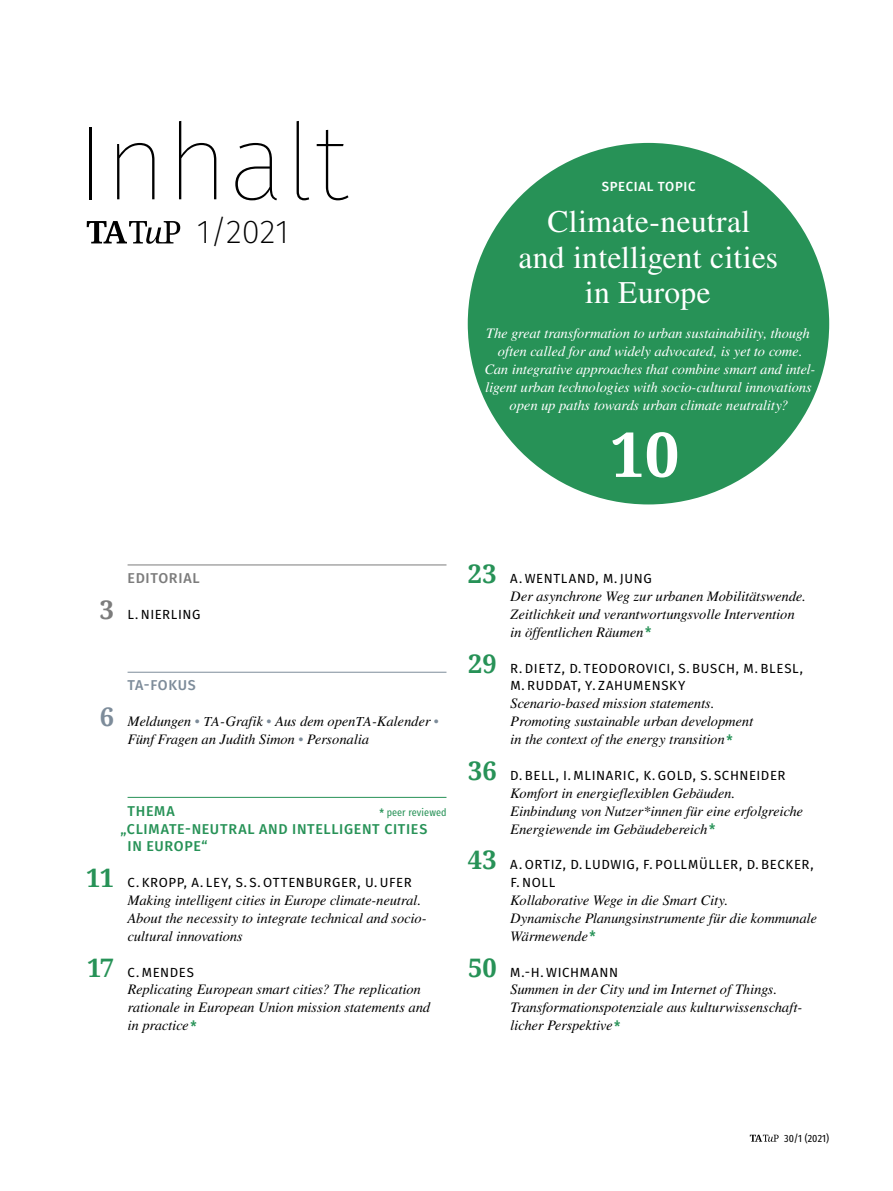
<style>
.page{position:relative;width:893px;height:1191px;background:#fff}
.page>*{position:absolute;margin:0;border:0;box-sizing:border-box;transform-origin:0 0}
.t1{font:100 106.5px "Fira Sans";color:#000}
._95_04_IHV-Kreis_Pag{font:700 61.8px "Droid Serif";color:#fff}
.t2{font:200 33px "Fira Sans";color:#000}
._95_02_IHV-Kreis_Ue{font:31.5px/35.7px "Nimbus Rom No 9 L";letter-spacing:.01em;color:#fff;text-align:center}
._95_30_IHV_Titel{font:italic 14.25px/17.9px "Nimbus Rom No 9 L";letter-spacing:.005em;color:#000}
._95_03_IHV-Kreis_Tex{font:italic 14.25px/17.9px "Nimbus Rom No 9 L";letter-spacing:.005em;color:#fff;text-align:center}
._95_33_IHV_Titel_mit{font:italic 14.25px/17.9px "Nimbus Rom No 9 L";letter-spacing:.005em;color:#000}
._95_10_IHV_Rubrik{font:500 14.25px/17.9px "Fira Sans";letter-spacing:.045em;color:#279257}
._95_10_IHV_Rubrik-2{font:500 14.25px "Fira Sans";letter-spacing:.045em;color:#7c7c7c}
._95_10_IHV_Rubrik-3{font:500 14.25px "Fira Sans";letter-spacing:.04em;color:#7d8c9a}
._95_20_IHV_Autoren_m{font:13.2px/17.9px "Fira Sans";letter-spacing:.045em;color:#000}
._95_01_IHV-Kreis_Rub{font:500 13.2px "Fira Sans";letter-spacing:.05em;color:#fff}
._95_10_IHV_Rubrik-4{font:10.5px "Fira Sans Condensed";letter-spacing:.01em;color:#279257}
.t3{font:10.5px "Fira Sans Condensed";letter-spacing:.01em;color:#000}
.s1{font-family:"Droid Serif";font-weight:700;font-size:25.5px;color:#7c7c7c}
.s2{font-family:"Droid Serif";font-weight:700;font-style:normal;font-size:25.5px;color:#7d8c9a}
.s3{color:#7d8c9a}
.s4{font-size:13.5px}
.s5{font-weight:500;font-size:11.55px}
.s6{font-family:"Droid Serif";font-weight:700;font-size:25.5px;color:#279257}
.s7{font-family:"Fira Sans Condensed";font-weight:500;font-style:normal;font-size:15.6px;color:#279257}
</style>
<div class="page">
<svg style="left:87px;top:221px;width:93px;height:23px"></svg>
<div style="left:468px;top:143px;width:361px;height:361px;background:#279257;border-radius:50%"></div>
<hr style="left:128px;top:564px;width:318px;height:1px;background:#7c7c7c">
<hr style="left:128px;top:672px;width:318px;height:1px;background:#7d8c9a">
<hr style="left:128px;top:797px;width:318px;height:1px;background:#279257">
<svg style="left:750px;top:1134px;width:29px;height:7px"></svg>
<h1 class="t1" style="left:76px;top:87px;width:274px">Inhalt</h1>
<h3 class="t2" style="left:197px;top:209px;width:94px">1/2021</h3>
<p class="_95_01_IHV-Kreis_Rub" style="left:602px;top:175px;width:95px">SPECIAL TOPIC</p>
<p class="_95_02_IHV-Kreis_Ue" style="left:519px;top:202px;width:261px">Climate-neutral<br>and intelligent cities in Europe</p>
<p class="_95_03_IHV-Kreis_Tex" style="left:484px;top:325px;width:332px">The great transformation to urban sustainability, though often called for and widely advocated, is yet to come.<br>Can integrative approaches that combine smart and intel&shy;ligent urban technologies with socio-cultural innovations open up paths towards urban climate neutrality?</p>
<p class="_95_04_IHV-Kreis_Pag" style="left:610px;top:416px;width:71px">10</p>
<p class="_95_10_IHV_Rubrik-2" style="left:128px;top:567px;width:74px">EDITORIAL</p>
<p class="_95_20_IHV_Autoren_m" style="left:100px;top:605px;width:102px"><span class="s1">3</span> L. NIERLING</p>
<p class="_95_10_IHV_Rubrik-3" style="left:128px;top:674px;width:70px">TA-FOKUS</p>
<p class="_95_33_IHV_Titel_mit" style="left:128px;top:712px;width:313px;text-indent:-28px"><span class="s2">6</span> Meldungen <span class="s3">•</span> <span class="s4">TA</span>-Grafik <span class="s3">•</span> Aus dem open<span class="s4">TA</span>-Kalender <span class="s3">•<br></span>Fünf Fragen an Judith Simon <span class="s3">•</span> Personalia</p>
<p class="_95_10_IHV_Rubrik" style="left:128px;top:801px;width:49px">THEMA</p>
<p class="_95_10_IHV_Rubrik-4" style="left:379px;top:802px;width:69px"><span class="s5">*</span> peer reviewed</p>
<p class="_95_10_IHV_Rubrik" style="left:128px;top:819px;width:301px;text-indent:-7px">„CLIMATE-NEUTRAL AND INTELLIGENT CITIES<br>IN EUROPE“</p>
<p class="_95_20_IHV_Autoren_m" style="left:86px;top:873px;width:327px"><span class="s6">11</span> C. KROPP, A. LEY, S. S. OTTENBURGER, U. UFER</p>
<p class="_95_30_IHV_Titel" style="left:128px;top:891px;width:300px">Making intelligent cities in Europe climate-neutral.<br>About the necessity to integrate technical and socio&shy;cultural innovations</p>
<p class="_95_20_IHV_Autoren_m" style="left:87px;top:962px;width:109px"><span class="s6">17</span> C. MENDES</p>
<p class="_95_30_IHV_Titel" style="left:128px;top:980px;width:304px">Replicating European smart cities? The replication rationale in European Union mission statements and in practice <span class="s7">*</span></p>
<p class="_95_20_IHV_Autoren_m" style="left:468px;top:569px;width:185px"><span class="s6">23</span> A. WENTLAND, M. JUNG</p>
<p class="_95_30_IHV_Titel" style="left:510px;top:587px;width:297px">Der asynchrone Weg zur urbanen Mobilitätswende.<br>Zeitlichkeit und verantwortungsvolle Intervention in öffentlichen Räumen <span class="s7">*</span></p>
<p class="_95_20_IHV_Autoren_m" style="left:510px;top:658px;width:294px;text-indent:-42px"><span class="s6">29</span> R. DIETZ, D. TEODOROVICI, S. BUSCH, M. BLESL,<br>M. RUDDAT, Y. ZAHUMENSKY</p>
<p class="_95_30_IHV_Titel" style="left:510px;top:695px;width:244px">Scenario-based mission statements.<br>Promoting sustainable urban development in the context of the energy transition <span class="s7">*</span></p>
<p class="_95_20_IHV_Autoren_m" style="left:468px;top:766px;width:319px"><span class="s6">36</span> D. BELL, I. MLINARIC, K. GOLD, S. SCHNEIDER</p>
<p class="_95_30_IHV_Titel" style="left:510px;top:784px;width:294px">Komfort in energieflexiblen Gebäuden.<br>Einbindung von Nutzer*innen für eine erfolgreiche<br>Energiewende im Gebäudebereich <span class="s7">*</span></p>
<p class="_95_20_IHV_Autoren_m" style="left:510px;top:855px;width:305px;text-indent:-43px"><span class="s6">43</span> A. ORTIZ, D. LUDWIG, F. POLLMÜLLER, D. BECKER,<br>F. NOLL</p>
<p class="_95_30_IHV_Titel" style="left:510px;top:891px;width:308px">Kollaborative Wege in die Smart City.<br>Dynamische Planungsinstrumente für die kommunale<br>Wärmewende <span class="s7">*</span></p>
<p class="_95_20_IHV_Autoren_m" style="left:468px;top:962px;width:152px"><span class="s6">50</span> M.-H. WICHMANN</p>
<p class="_95_30_IHV_Titel" style="left:510px;top:980px;width:293px">Summen in der City und im Internet of Things.<br>Transformationspotenziale aus kulturwissenschaft&shy;licher Perspektive <span class="s7">*</span></p>
<p class="t3" style="left:784px;top:1128px;width:47px">30/1 (2021)</p>
</div>
